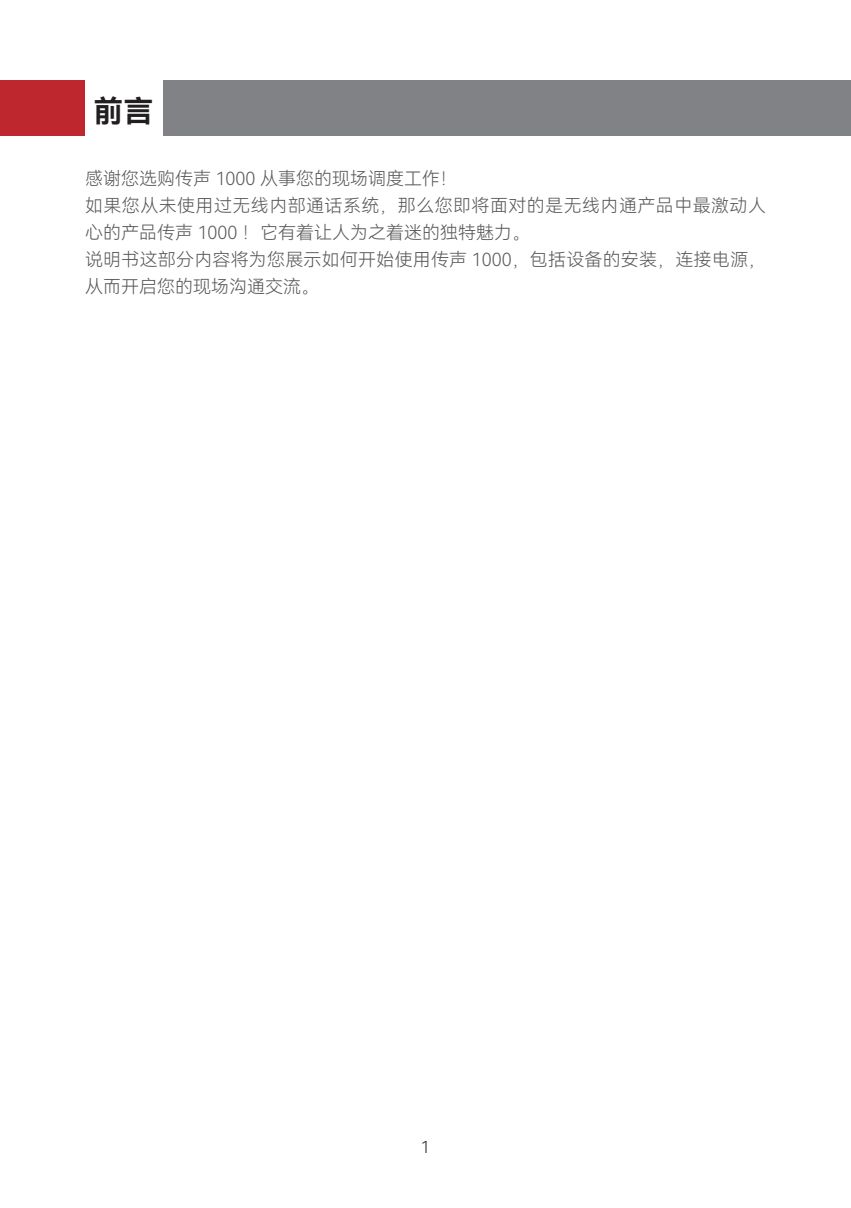
<style>
.page{position:relative;width:851px;height:1208px;background:#fff}
.page>*{position:absolute;margin:0;border:0;box-sizing:border-box;transform-origin:0 0}
.Heading{font:30px "Harmony OS Sans SC Bold";color:#231f20}
.t1{font:18px/27px "Harmony OS Sans SC Light";letter-spacing:.01em;color:#57585a}
.t2{font:16.5px "Harmony OS Sans SC Light";color:#231f20}
</style>
<div class="page">
<div style="left:0;top:81px;width:85px;height:55px;background:#be272d"></div>
<div style="left:97px;top:81px;width:753px;height:55px;background:#808285"></div>
<div style="left:85px;top:79px;width:77px;height:59px;background:#fff"></div>
<p class="Heading" style="left:94px;top:90px;width:61px">前言</p>
<p class="t1" style="left:85px;top:165px;width:374px">感谢您选购传声 1000 从事您的现场调度工作！</p>
<p class="t1" style="left:85px;top:192px;width:682px">如果您从未使用过无线内部通话系统，那么您即将面对的是无线内通产品中最激动人心的产品传声 1000 ！它有着让人为之着迷的独特魅力。</p>
<p class="t1" style="left:85px;top:246px;width:682px">说明书这部分内容将为您展示如何开始使用传声 1000，包括设备的安装，连接电源，从而开启您的现场沟通交流。</p>
<p class="t2" style="left:421px;top:1135px;width:11px">1</p>
</div>
